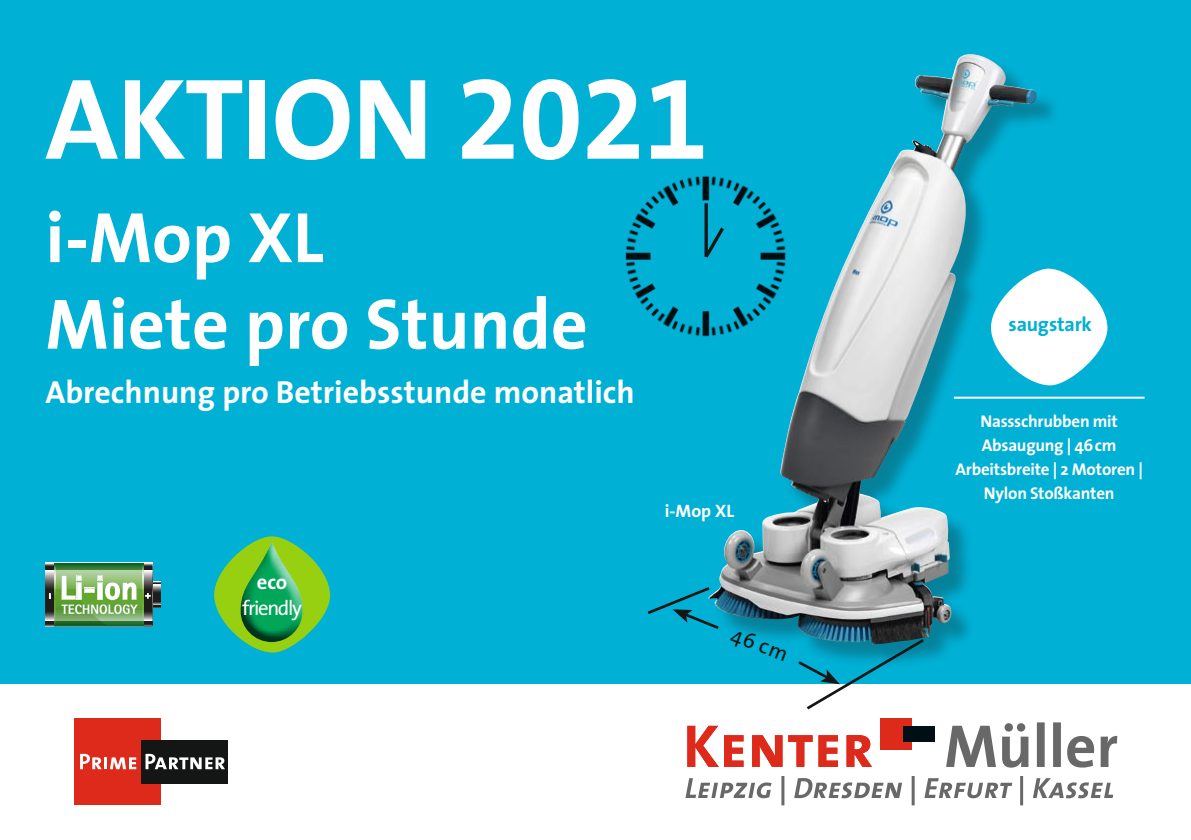
<style>
.page{position:relative;width:1191px;height:840px;background:#fff}
.page>*{position:absolute;margin:0;border:0;box-sizing:border-box;transform-origin:0 0}
.t1{font:700 116px "The Sans";letter-spacing:-.01em;color:#fff}
.t2{font:700 72px/86.4px "The Sans";color:#fff}
.t3{font:700 32px "The Sans";color:#fff}
.t4{font:21.4px "The Sans";color:#141515}
.t5{font:20.6px "The Sans";letter-spacing:-.065em;color:#fff}
.t6{font:700 20.6px "The Sans";color:#fff}
.t7{font:700 20px "The Sans";letter-spacing:-.01em;color:#00b0d5}
.t8{font:700 18px "The Sans";color:#fff}
.t9{font:700 17px/24px "The Sans";letter-spacing:-.01em;color:#fff;text-align:center}
.s1{font-family:"The Sans Bold Expert";font-weight:400}
</style>
<div class="page">
<svg style="left:946px;top:722px;width:171px;height:45px"></svg>
<svg style="left:685px;top:776px;width:428px;height:28px"></svg>
<svg style="left:687px;top:725px;width:56px;height:41px"></svg>
<svg style="left:752px;top:735px;width:30px;height:31px"></svg>
<svg style="left:788px;top:735px;width:24px;height:31px"></svg>
<svg style="left:818px;top:735px;width:20px;height:31px"></svg>
<svg style="left:846px;top:735px;width:26px;height:31px"></svg>
<div style="left:879px;top:717px;width:32px;height:32px;background:#dd2a1b"></div>
<div style="left:903px;top:725px;width:32px;height:16px;background:#000e15"></div>
<div style="left:75px;top:718px;width:86px;height:86px;background:#dd2a1b"></div>
<div style="left:141px;top:739px;width:87px;height:43px;background:#141515"></div>
<svg style="left:80px;top:753px;width:56px;height:15px"></svg>
<svg style="left:145px;top:753px;width:80px;height:15px"></svg>
<div style="left:0;top:0;width:1191px;height:683px;background:#00b0d5"></div>
<div style="left:991px;top:268px;width:116px;height:117px;background:#fff;border-radius:50%"></div>
<hr style="left:954px;top:396px;width:190px;height:2px;background:#fff">
<div style="left:711px;top:57px;width:348px;height:611px;background:#141515;opacity:.3"></div>
<img style="left:711px;top:54px;width:258px;height:587px">
<svg style="left:647px;top:584px;width:74px;height:47px"></svg>
<svg style="left:795px;top:636px;width:132px;height:74px"></svg>
<svg style="left:45px;top:562px;width:115px;height:64px;background:#7ca576"></svg>
<svg style="left:214px;top:536px;width:116px;height:116px;background:#7cc933"></svg>
<div style="left:240px;top:540px;width:63px;height:102px;background:#141515;opacity:.75"></div>
<img style="left:625px;top:172px;width:165px;height:168px">
<h1 class="t1" style="left:45px;top:22px;width:664px">Aktion <span class="s1">2021</span></h1>
<h2 class="t2" style="left:45px;top:193px;width:544px">i-Mop XL<br>Miete pro Stunde</h2>
<h3 class="t3" style="left:45px;top:365px;width:591px">Abrechnung pro Betriebsstunde monatlich</h3>
<p class="t6" style="left:257px;top:564px;width:32px">eco</p>
<p class="t5" style="left:242px;top:590px;width:62px">friendly</p>
<p class="t8" style="left:664px;top:495px;width:71px">i-Mop XL</p>
<p class="t4" style="left:738px;top:616px;width:60px;rotate:21deg">46 cm</p>
<p class="t7" style="left:1008px;top:307px;width:85px">saugstark</p>
<p class="t9" style="left:955px;top:408px;width:189px">Nassschrubben mit<br>Absaugung | 46cm<br>Arbeitsbreite | 2 Motoren |<br>Nylon Stoßkanten</p>
</div>
